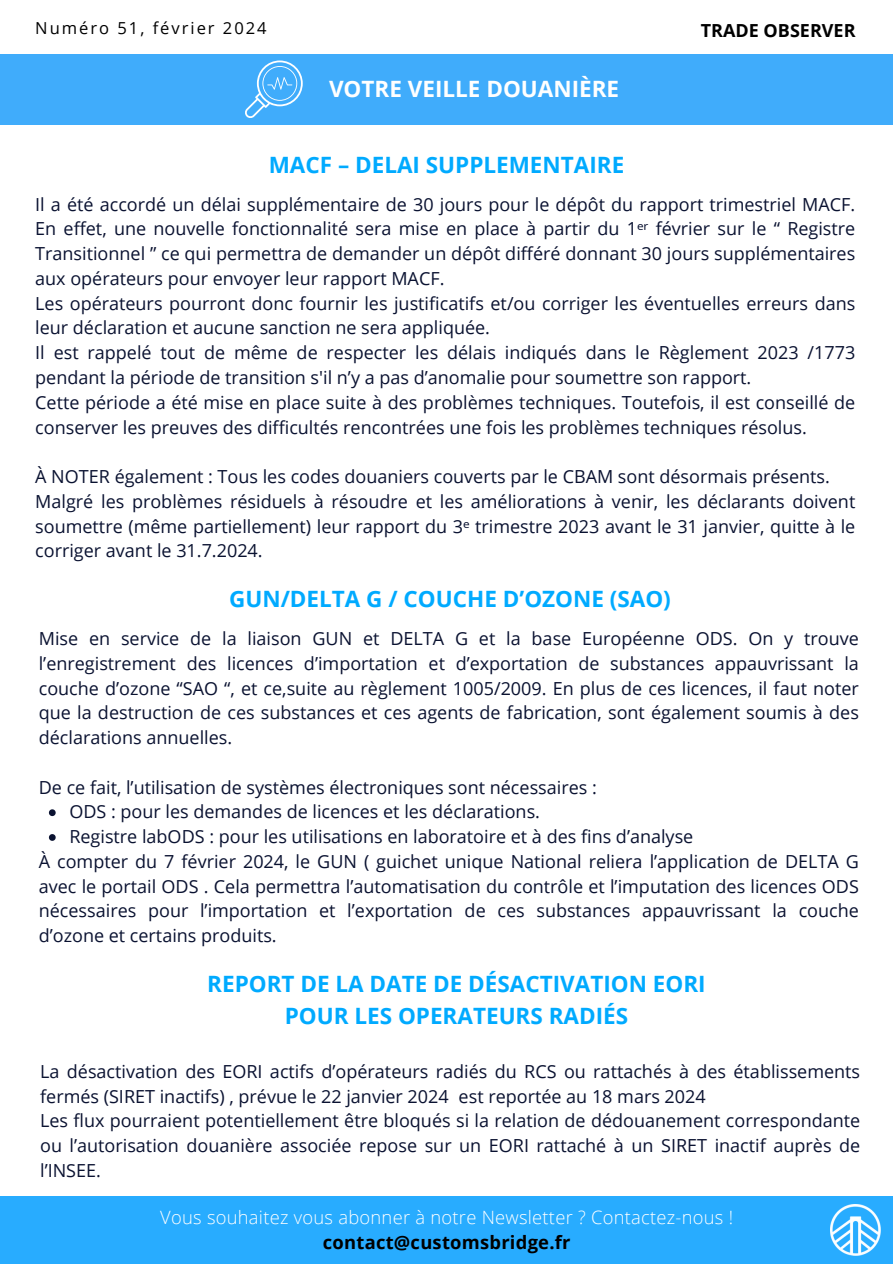
<style>
.page{position:relative;width:893px;height:1264px;background:#fff}
.page>*{position:absolute;margin:0;border:0;box-sizing:border-box;transform-origin:0 0}
.t1{font:700 22.5px/31.5px "Open Sans";color:#0af;text-align:center}
.t2{font:700 22.5px "Open Sans";color:#fff}
.t3{font:300 18.3px "Open Sans";letter-spacing:.015em;color:#fff}
.t4{font:700 18.3px "Open Sans";letter-spacing:.015em;color:#000}
.t5{font:18px/24.8px "Open Sans";color:#0a1231}
.t6{font:700 18px "Open Sans";color:#000}
.t7{font:16.5px "Open Sans";letter-spacing:.12em;color:#000}
.s1{font-family:"Noto Sans"}
</style>
<div class="page">
<div style="left:0;top:1196px;width:892px;height:67px;background:#28acff"></div>
<div style="left:0;top:54px;width:892px;height:70px;background:#40acfb"></div>
<svg style="left:49px;top:809px;width:7px;height:7px"></svg>
<svg style="left:49px;top:834px;width:7px;height:6px"></svg>
<svg style="left:245px;top:60px;width:57px;height:58px"></svg>
<p class="t7" style="left:35px;top:16px;width:233px">Numéro 51, février 2024</p>
<p class="t6" style="left:700px;top:17px;width:156px">TRADE OBSERVER</p>
<p class="t2" style="left:329px;top:73px;width:292px">VOTRE VEILLE DOUANIÈRE</p>
<p class="t1" style="left:269px;top:148px;width:357px">MACF – DELAI SUPPLEMENTAIRE</p>
<p class="t5" style="left:35px;top:191px;width:821px">Il a été accordé un délai supplémentaire de 30 jours pour le dépôt du rapport trimestriel MACF.<br>En effet, une nouvelle fonctionnalité sera mise en place à partir du 1<span class="s1">ᵉʳ</span> février sur le “ Registre Transitionnel ” ce qui permettra de demander un dépôt différé donnant 30 jours supplémentaires aux opérateurs pour envoyer leur rapport MACF.<br>Les opérateurs pourront donc fournir les justificatifs et/ou corriger les éventuelles erreurs dans leur déclaration et aucune sanction ne sera appliquée.<br>Il est rappelé tout de même de respecter les délais indiqués dans le Règlement 2023 /1773 pendant la période de transition s'il n’y a pas d’anomalie pour soumettre son rapport.<br>Cette période a été mise en place suite à des problèmes techniques. Toutefois, il est conseillé de conserver les preuves des difficultés rencontrées une fois les problèmes techniques résolus.</p>
<p class="t5" style="left:35px;top:463px;width:821px">À NOTER également : Tous les codes douaniers couverts par le CBAM sont désormais présents.<br>Malgré les problèmes résiduels à résoudre et les améliorations à venir, les déclarants doivent soumettre (même partiellement) leur rapport du 3<span class="s1">ᵉ</span> trimestre 2023 avant le 31 janvier, quitte à le corriger avant le 31.7.2024.</p>
<p class="t1" style="left:229px;top:583px;width:443px">GUN/DELTA G / COUCHE D’OZONE (SAO)</p>
<p class="t5" style="left:39px;top:625px;width:821px;text-align:justify">Mise en service de la liaison GUN et DELTA G et la base Européenne ODS. On y trouve l’enregistrement des licences d’importation et d’exportation de substances appauvrissant la couche d’ozone “SAO “, et ce,suite au règlement 1005/2009. En plus de ces licences, il faut noter que la destruction de ces substances et ces agents de fabrication, sont également soumis à des déclarations annuelles.</p>
<p class="t5" style="left:39px;top:774px;width:559px">De ce fait, l’utilisation de systèmes électroniques sont nécessaires :</p>
<p class="t5" style="left:69px;top:799px;width:472px">ODS : pour les demandes de licences et les déclarations.</p>
<p class="t5" style="left:69px;top:823px;width:625px">Registre labODS : pour les utilisations en laboratoire et à des fins d’analyse</p>
<p class="t5" style="left:39px;top:848px;width:821px">À compter du 7 février 2024, le GUN ( guichet unique National reliera l’application de DELTA G</p>
<p class="t5" style="left:39px;top:873px;width:821px">avec le portail ODS . Cela permettra l’automatisation du contrôle et l’imputation des licences ODS</p>
<p class="t5" style="left:39px;top:898px;width:821px">nécessaires pour l’importation et l’exportation de ces substances appauvrissant la couche</p>
<p class="t5" style="left:39px;top:922px;width:239px">d’ozone et certains produits.</p>
<p class="t1" style="left:207px;top:967px;width:500px">REPORT DE LA DATE DE DÉSACTIVATION EORI<br>POUR LES OPERATEURS RADIÉS</p>
<p class="t5" style="left:40px;top:1058px;width:821px">La désactivation des EORI actifs d’opérateurs radiés du RCS ou rattachés à des établissements fermés (SIRET inactifs) , prévue le 22 janvier 2024 est reportée au 18 mars 2024<br>Les flux pourraient potentiellement être bloqués si la relation de dédouanement correspondante ou l’autorisation douanière associée repose sur un EORI rattaché à un SIRET inactif auprès de l’INSEE.</p>
<p class="t3" style="left:160px;top:1203px;width:574px">Vous souhaitez vous abonner à notre Newsletter ? Contactez-nous !</p>
<p class="t4" style="left:323px;top:1229px;width:249px">contact@customsbridge.fr</p>
</div>
